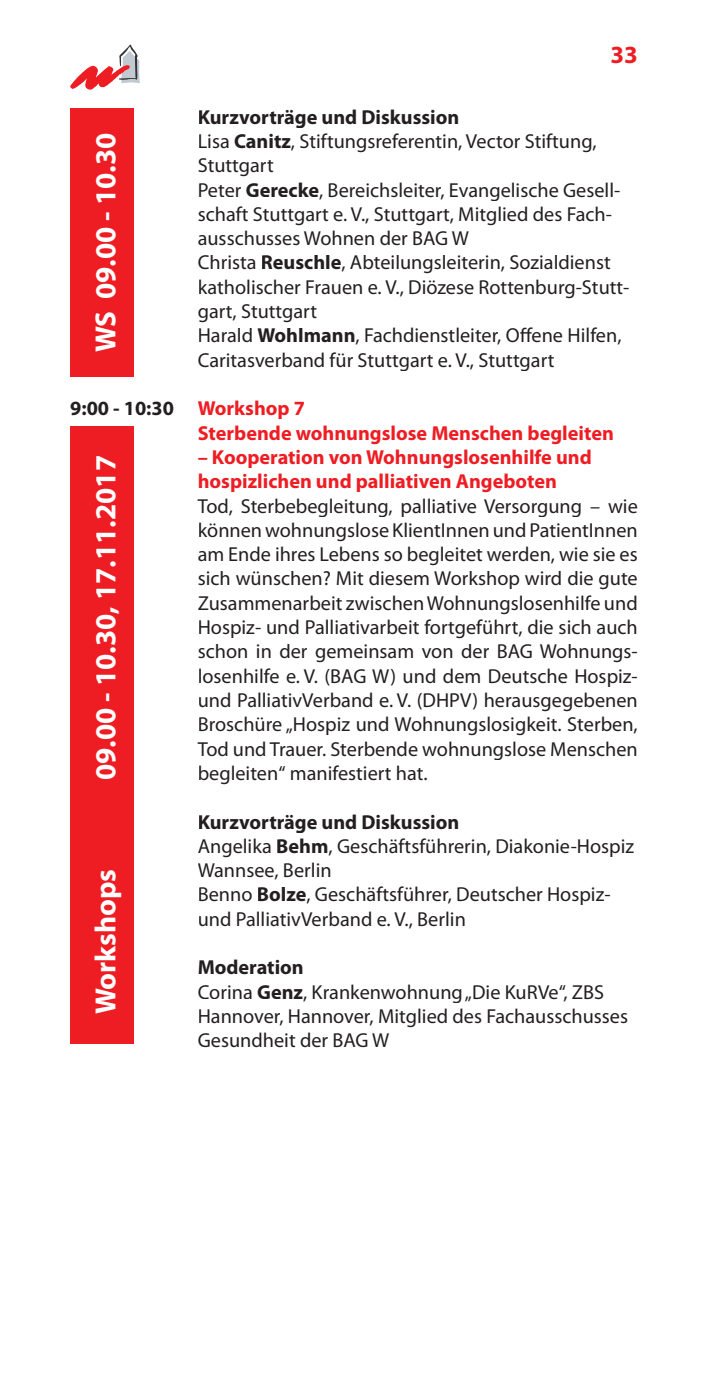
<style>
.page{position:relative;width:708px;height:1378px;background:#fff}
.page>*{position:absolute;margin:0;border:0;box-sizing:border-box;transform-origin:0 0}
.t1{font:700 29.25px "Myriad Pro";color:#fff}
.t2{font:700 24.75px "Myriad Pro";color:#ee1d23}
.t3{font:20.25px/24.3px "Myriad Pro";color:#231f20}
.t4{font:700 20.25px/24.3px "Myriad Pro";color:#ee1d23}
.s1{font-weight:700}
.s2{color:#231f20}
</style>
<div class="page">
<svg style="left:70px;top:45px;width:70px;height:45px"></svg>
<div style="left:70px;top:108px;width:64px;height:269px;background:#ee1d23"></div>
<div style="left:70px;top:426px;width:64px;height:618px;background:#ee1d23"></div>
<p class="t2" style="left:610px;top:41px;width:29px">33</p>
<p class="t3" style="left:198px;top:105px;width:433px"><span class="s1">Kurzvorträge und Diskussion<br></span>Lisa <span class="s1">Canitz</span>, Stiftungsreferentin, Vector Stiftung, Stuttgart<br>Peter <span class="s1">Gerecke</span>, Bereichsleiter, Evangelische Gesell&shy;schaft Stuttgart e. V., Stuttgart, Mitglied des Fach&shy;ausschusses Wohnen der BAG W<br>Christa <span class="s1">Reuschle</span>, Abteilungsleiterin, Sozialdienst katholischer Frauen e. V., Diözese Rottenburg-Stutt&shy;gart, Stuttgart<br>Harald <span class="s1">Wohlmann</span>, Fachdienstleiter, Offene Hilfen, Caritasverband für Stuttgart e. V., Stuttgart</p>
<p class="t4" style="left:198px;top:397px;width:418px;text-indent:-128px"><span class="s2">9:00 - 10:30</span> Workshop 7<br>Sterbende wohnungslose Menschen begleiten</p>
<p class="t4" style="left:198px;top:445px;width:396px">– Kooperation von Wohnungslosenhilfe und hospizlichen und palliativen Angeboten</p>
<p class="t3" style="left:198px;top:494px;width:442px;text-align:justify">Tod, Sterbebegleitung, palliative Versorgung – wie können wohnungslose KlientInnen und PatientInnen am Ende ihres Lebens so begleitet werden, wie sie es sich wünschen? Mit diesem Workshop wird die gute Zusammenarbeit zwischen Wohnungslosenhilfe und Hospiz- und Palliativarbeit fortgeführt, die sich auch schon in der gemeinsam von der BAG Wohnungs&shy;losenhilfe e. V. (BAG W) und dem Deutsche Hospiz&shy;und PalliativVerband e. V. (DHPV) herausgegebenen Broschüre „Hospiz und Wohnungslosigkeit. Sterben, Tod und Trauer. Sterbende wohnungslose Menschen begleiten“ manifestiert hat.</p>
<p class="t3" style="left:198px;top:810px;width:438px"><span class="s1">Kurzvorträge und Diskussion<br></span>Angelika <span class="s1">Behm</span>, Geschäftsführerin, Diakonie-Hospiz Wannsee, Berlin<br>Benno <span class="s1">Bolze</span>, Geschäftsführer, Deutscher Hospiz&shy;und PalliativVerband e. V., Berlin</p>
<p class="t3" style="left:198px;top:956px;width:432px"><span class="s1">Moderation<br></span>Corina <span class="s1">Genz</span>, Krankenwohnung „Die KuRVe“, ZBS<br>Hannover, Hannover, Mitglied des Fachausschusses<br>Gesundheit der BAG W</p>
<h1 class="t1" style="left:89px;top:352px;width:221px;rotate:-90deg">WS 09.00 - 10.30</h1>
<h1 class="t1" style="left:89px;top:780px;width:326px;rotate:-90deg">09.00 - 10.30, 17.11.2017</h1>
<h1 class="t1" style="left:89px;top:1014px;width:147px;rotate:-90deg">Workshops</h1>
</div>
